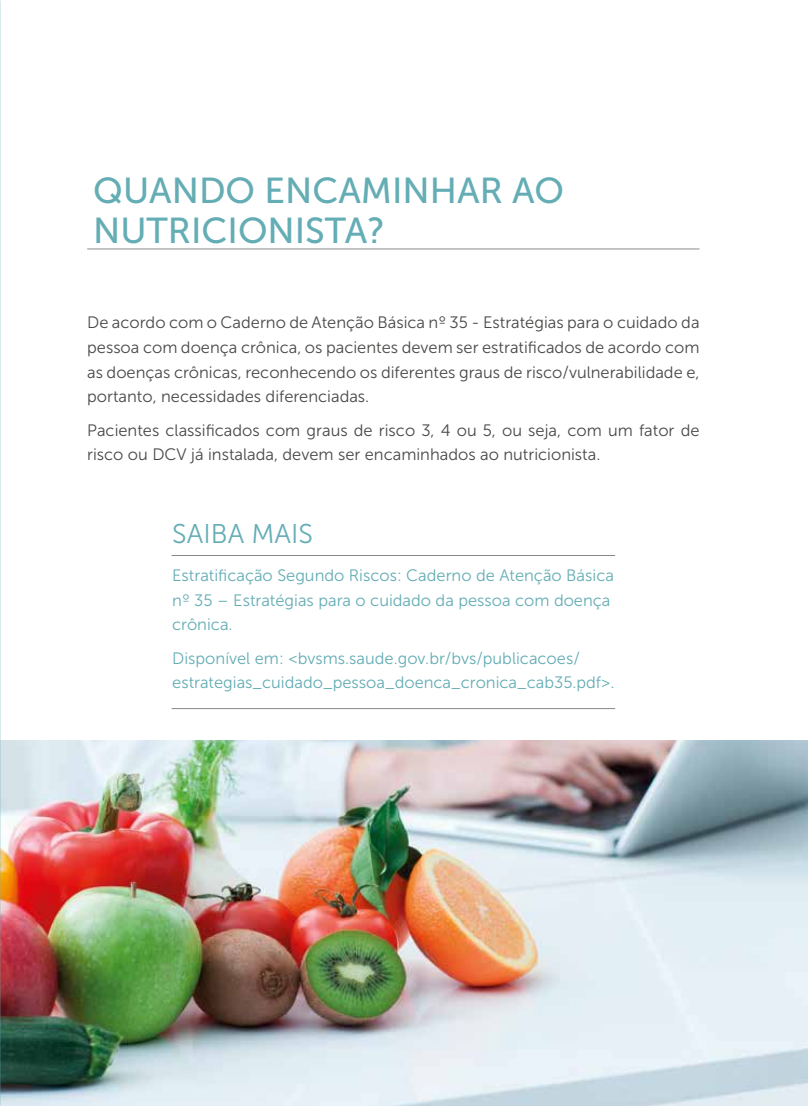
<style>
.page{position:relative;width:808px;height:1106px;background:#fff}
.page>*{position:absolute;margin:0;border:0;box-sizing:border-box;transform-origin:0 0}
.t1{font:36px/39.8px "Museo Sans 500";color:#64adb5}
.t2{font:27px "Museo Sans 300";color:#64adb5}
.t3{font:16.5px/24.8px "Museo Sans 300";color:#494948;text-align:justify}
.t4{font:16.5px/24.8px "Museo Sans 300";color:#64adb5}
</style>
<div class="page">
<hr style="left:87px;top:248px;width:612px;height:2px;background:#b1b2b3">
<hr style="left:172px;top:555px;width:443px;height:1px;background:#878786">
<hr style="left:172px;top:708px;width:443px;height:1px;background:#878786">
<img style="left:0;top:740px;width:808px;height:366px">
<h1 class="t1" style="left:93px;top:171px;width:472px">QUANDO ENCAMINHAR AO<br>NUTRICIONISTA?</h1>
<p class="t3" style="left:87px;top:310px;width:614px">De acordo com o Caderno de Atenção Básica nº 35 - Estratégias para o cuidado da pessoa com doença crônica, os pacientes devem ser estratificados de acordo com as doenças crônicas, reconhecendo os diferentes graus de risco/vulnerabilidade e, portanto, necessidades diferenciadas.</p>
<p class="t3" style="left:87px;top:417px;width:614px">Pacientes classificados com graus de risco 3, 4 ou 5, ou seja, com um fator de risco ou DCV já instalada, devem ser encaminhados ao nutricionista.</p>
<h2 class="t2" style="left:172px;top:519px;width:142px">SAIBA MAIS</h2>
<p class="t4" style="left:172px;top:563px;width:443px">Estratificação Segundo Riscos: Caderno de Atenção Básica nº 35 – Estratégias para o cuidado da pessoa com doença crônica.</p>
<p class="t4" style="left:172px;top:645px;width:444px">Disponível em: &lt;bvsms.saude.gov.br/bvs/publicacoes/ estrategias_cuidado_pessoa_doenca_cronica_cab35.pdf&gt;.</p>
</div>
